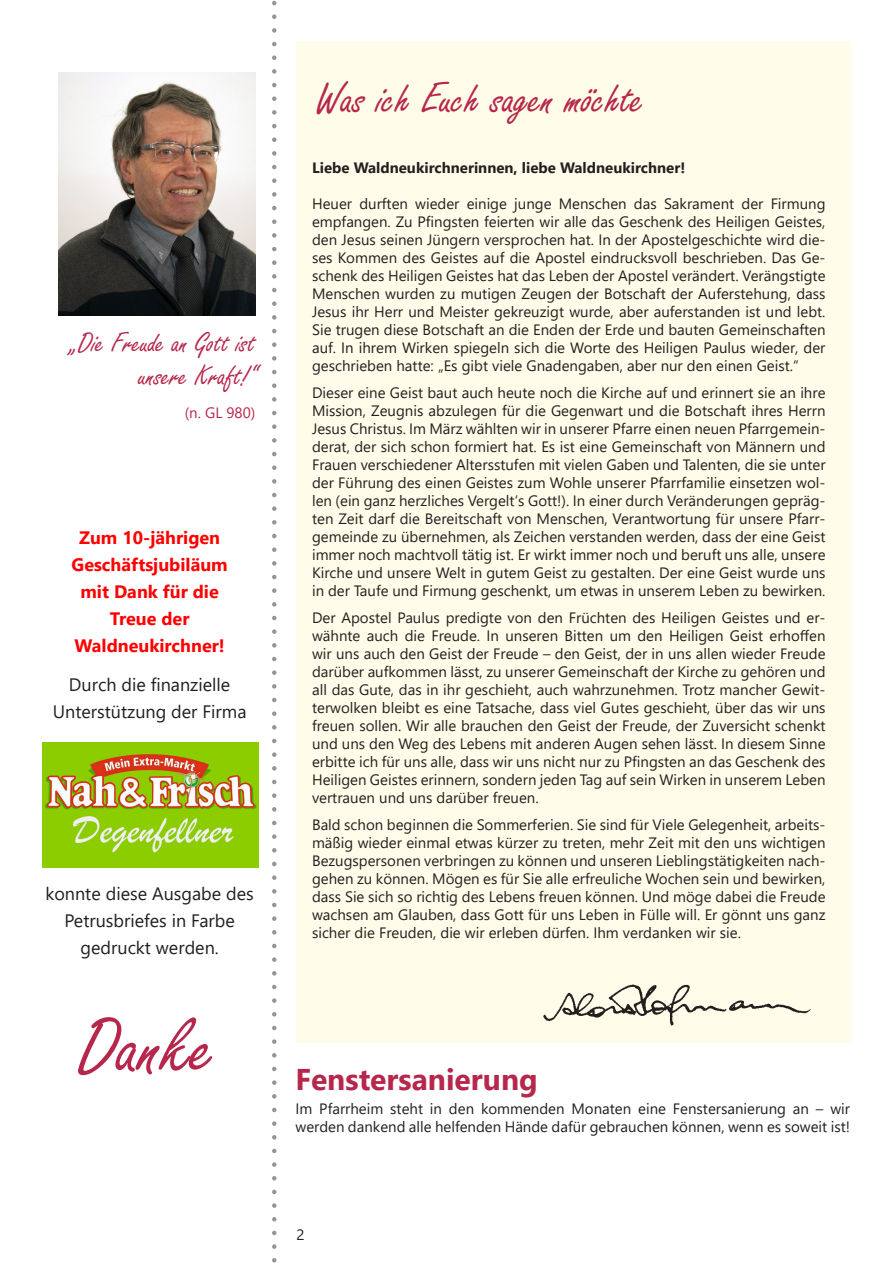
<style>
.page{position:relative;width:893px;height:1263px;background:#fff}
.page>*{position:absolute;margin:0;border:0;box-sizing:border-box;transform-origin:0 0}
.t1{font:85.5px "Freestyle Script";color:#b6274b}
.t2{font:46.5px "Freestyle Script";color:#b6274b}
.t3{font:30px/33px "Freestyle Script";color:#b6274b;text-align:right}
.t4{font:700 30px "Segoe UI";color:#b6274b}
.t5{font:18px/27px "Segoe UI";color:#231f20;text-align:center}
.t6{font:700 18px/27px "Segoe UI";color:#f00;text-align:center}
.t7{font:15px/18px "Segoe UI";color:#231f20;text-align:justify}
.t8{font:700 15px "Segoe UI";color:#231f20}
.t9{font:15px "Segoe UI";color:#b6274b}
</style>
<div class="page">
<svg style="left:272px;top:0;width:5px;height:1263px"></svg>
<div style="left:296px;top:41px;width:554px;height:1002px;background:#fffde9"></div>
<img style="left:58px;top:72px;width:197px;height:244px">
<img style="left:543px;top:984px;width:268px;height:42px">
<img style="left:42px;top:742px;width:216px;height:125px">
<h3 class="t3" style="left:71px;top:328px;width:185px">„Die Freude an Gott ist unsere Kraft!“</h3>
<p class="t9" style="left:185px;top:399px;width:72px">(n. GL 980)</p>
<p class="t6" style="left:72px;top:522px;width:158px">Zum 10-jährigen<br>Geschäftsjubiläum mit Dank für die<br>Treue der<br>Waldneukirchner!</p>
<p class="t5" style="left:53px;top:670px;width:195px">Durch die finanzielle<br>Unterstützung der Firma</p>
<p class="t5" style="left:45px;top:878px;width:210px">konnte diese Ausgabe des<br>Petrusbriefes in Farbe gedruckt werden.</p>
<h1 class="t1" style="left:78px;top:1000px;width:139px">Danke</h1>
<h2 class="t2" style="left:316px;top:74px;width:330px">Was ich Euch sagen möchte</h2>
<p class="t8" style="left:312px;top:154px;width:375px">Liebe Waldneukirchnerinnen, liebe Waldneukirchner!</p>
<p class="t7" style="left:312px;top:193px;width:515px">Heuer durften wieder einige junge Menschen das Sakrament der Firmung empfangen. Zu Pfingsten feierten wir alle das Geschenk des Heiligen Geistes, den Jesus seinen Jüngern versprochen hat. In der Apostelgeschichte wird die&shy;ses Kommen des Geistes auf die Apostel eindrucksvoll beschrieben. Das Ge&shy;schenk des Heiligen Geistes hat das Leben der Apostel verändert. Verängstigte Menschen wurden zu mutigen Zeugen der Botschaft der Auferstehung, dass Jesus ihr Herr und Meister gekreuzigt wurde, aber auferstanden ist und lebt.<br>Sie trugen diese Botschaft an die Enden der Erde und bauten Gemeinschaften auf. In ihrem Wirken spiegeln sich die Worte des Heiligen Paulus wieder, der geschrieben hatte: „Es gibt viele Gnadengaben, aber nur den einen Geist.“</p>
<p class="t7" style="left:312px;top:382px;width:515px">Dieser eine Geist baut auch heute noch die Kirche auf und erinnert sie an ihre Mission, Zeugnis abzulegen für die Gegenwart und die Botschaft ihres Herrn Jesus Christus. Im März wählten wir in unserer Pfarre einen neuen Pfarrgemein&shy;derat, der sich schon formiert hat. Es ist eine Gemeinschaft von Männern und Frauen verschiedener Altersstufen mit vielen Gaben und Talenten, die sie unter der Führung des einen Geistes zum Wohle unserer Pfarrfamilie einsetzen wol&shy;len (ein ganz herzliches Vergelt‘s Gott!). In einer durch Veränderungen gepräg&shy;ten Zeit darf die Bereitschaft von Menschen, Verantwortung für unsere Pfarr&shy;gemeinde zu übernehmen, als Zeichen verstanden werden, dass der eine Geist immer noch machtvoll tätig ist. Er wirkt immer noch und beruft uns alle, unsere Kirche und unsere Welt in gutem Geist zu gestalten. Der eine Geist wurde uns in der Taufe und Firmung geschenkt, um etwas in unserem Leben zu bewirken.</p>
<p class="t7" style="left:312px;top:607px;width:515px">Der Apostel Paulus predigte von den Früchten des Heiligen Geistes und er&shy;wähnte auch die Freude. In unseren Bitten um den Heiligen Geist erhoffen wir uns auch den Geist der Freude – den Geist, der in uns allen wieder Freude darüber aufkommen lässt, zu unserer Gemeinschaft der Kirche zu gehören und all das Gute, das in ihr geschieht, auch wahrzunehmen. Trotz mancher Gewit&shy;terwolken bleibt es eine Tatsache, dass viel Gutes geschieht, über das wir uns freuen sollen. Wir alle brauchen den Geist der Freude, der Zuversicht schenkt und uns den Weg des Lebens mit anderen Augen sehen lässt. In diesem Sinne erbitte ich für uns alle, dass wir uns nicht nur zu Pfingsten an das Geschenk des Heiligen Geistes erinnern, sondern jeden Tag auf sein Wirken in unserem Leben vertrauen und uns darüber freuen.</p>
<p class="t7" style="left:312px;top:814px;width:515px">Bald schon beginnen die Sommerferien. Sie sind für Viele Gelegenheit, arbeits&shy;mäßig wieder einmal etwas kürzer zu treten, mehr Zeit mit den uns wichtigen Bezugspersonen verbringen zu können und unseren Lieblingstätigkeiten nach&shy;gehen zu können. Mögen es für Sie alle erfreuliche Wochen sein und bewirken, dass Sie sich so richtig des Lebens freuen können. Und möge dabei die Freude wachsen am Glauben, dass Gott für uns Leben in Fülle will. Er gönnt uns ganz sicher die Freuden, die wir erleben dürfen. Ihm verdanken wir sie.</p>
<h3 class="t4" style="left:295px;top:1051px;width:244px">Fenstersanierung</h3>
<p class="t7" style="left:295px;top:1098px;width:556px">Im Pfarrheim steht in den kommenden Monaten eine Fenstersanierung an – wir werden dankend alle helfenden Hände dafür gebrauchen können, wenn es soweit ist!</p>
<p class="t7" style="left:296px;top:1225px;width:10px">2</p>
</div>
